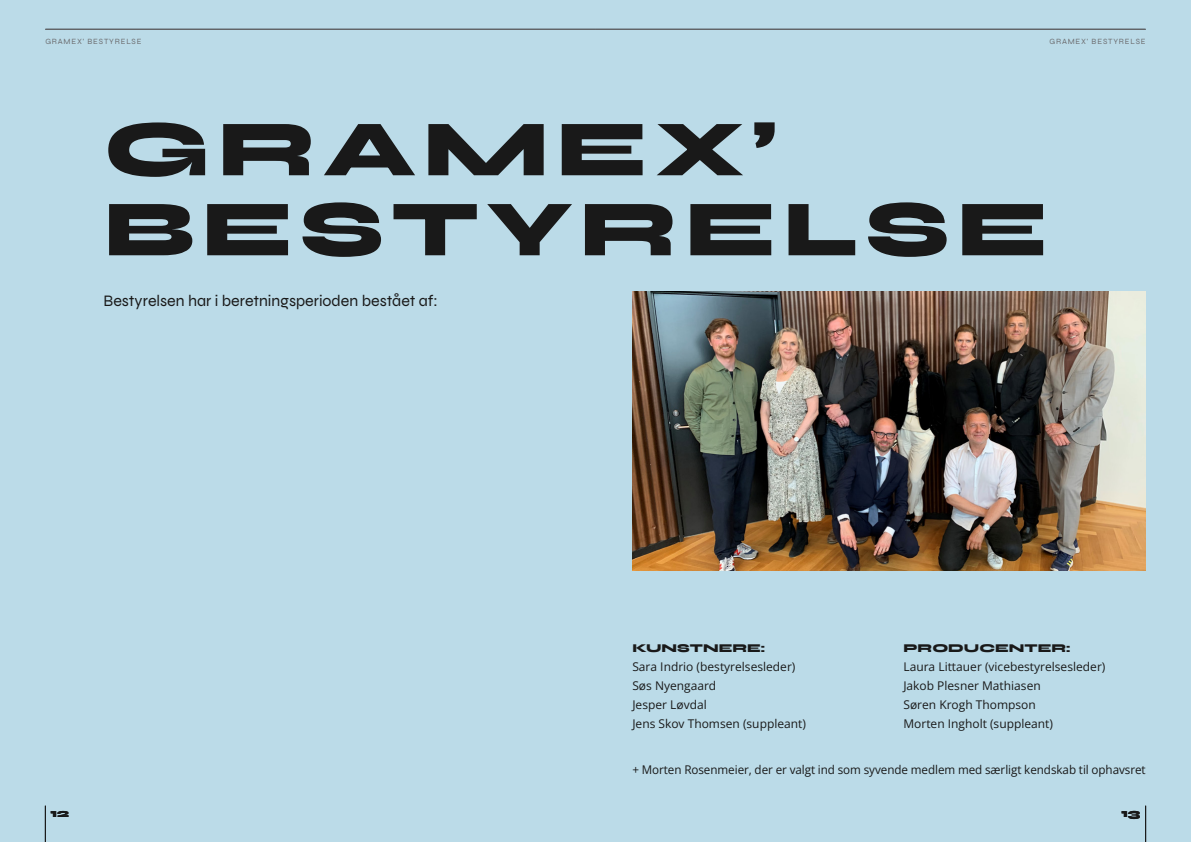
<style>
.page{position:relative;width:1191px;height:842px;background:#bbdbe8}
.page>*{position:absolute;margin:0;border:0;box-sizing:border-box;transform-origin:0 0}
.t1{font:80px/80px "Syne";letter-spacing:.085em;color:#191919}
.t2{font:16px "Syne";color:#191919}
.t3{font:12px/19px "Open Sans";color:#191919}
.t4{font:12px "Syne";color:#191919}
.t5{font:8px "Syne";letter-spacing:.1em;color:#6d6e71}
</style>
<div class="page">
<img style="left:632px;top:292px;width:513px;height:278px">
<hr style="left:45px;top:806px;width:1px;height:36px;background:#191919">
<hr style="left:45px;top:29px;width:550px;height:1px;background:#6d6e71">
<hr style="left:1145px;top:806px;width:1px;height:36px;background:#191919">
<hr style="left:595px;top:29px;width:550px;height:1px;background:#6d6e71">
<p class="t5" style="left:45px;top:36px;width:98px">GRAMEX' BESTYRELSE</p>
<p class="t5" style="left:1049px;top:36px;width:98px">GRAMEX' BESTYRELSE</p>
<h1 class="t1" style="left:103px;top:107px;width:946px">GRAMEX’<br>BESTYRELSE</h1>
<h2 class="t2" style="left:103px;top:291px;width:336px">Bestyrelsen har i beretningsperioden bestået af:</h2>
<p class="t4" style="left:632px;top:641px;width:134px">KUNSTNERE:</p>
<p class="t3" style="left:632px;top:657px;width:175px">Sara Indrio (bestyrelsesleder)<br>Søs Nyengaard<br>Jesper Løvdal<br>Jens Skov Thomsen (suppleant)</p>
<p class="t4" style="left:903px;top:641px;width:168px">PRODUCENTER:</p>
<p class="t3" style="left:903px;top:657px;width:203px">Laura Littauer (vicebestyrelsesleder)<br>Jakob Plesner Mathiasen<br>Søren Krogh Thompson<br>Morten Ingholt (suppleant)</p>
<p class="t4" style="left:50px;top:805px;width:20px">12</p>
<p class="t3" style="left:632px;top:760px;width:515px">+ Morten Rosenmeier, der er valgt ind som syvende medlem med særligt kendskab til ophavsret</p>
<p class="t4" style="left:1121px;top:805px;width:20px">13</p>
</div>
